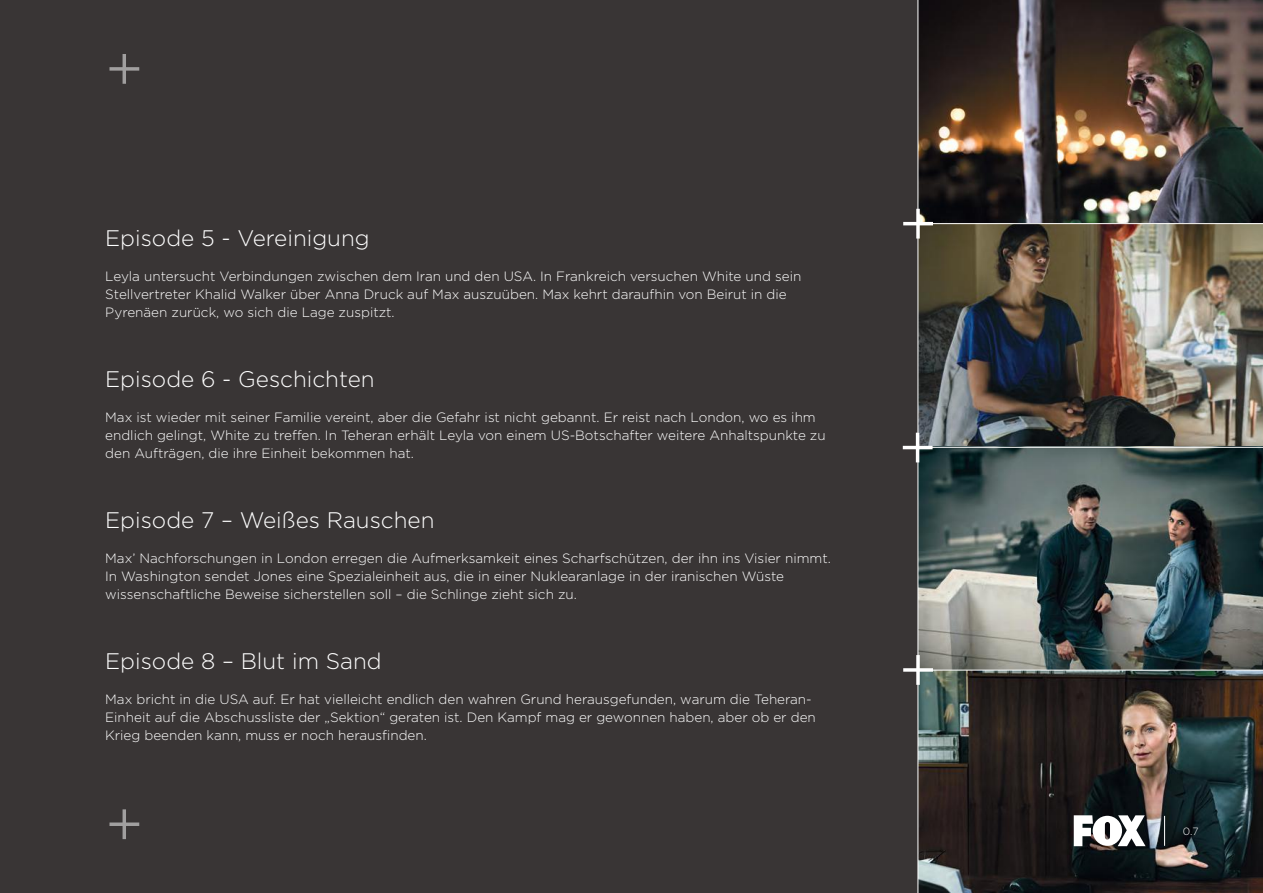
<style>
.page{position:relative;width:1263px;height:893px;background:#393535}
.page>*{position:absolute;margin:0;border:0;box-sizing:border-box;transform-origin:0 0}
.t1{font:300 22.5px "Gotham";color:#fff}
.t2{font:300 13.5px/18px "Gotham";color:#fff}
.t3{font:300 10.5px "Gotham";color:#fff}
</style>
<div class="page">
<img style="left:918px;top:0;width:345px;height:893px">
<svg style="left:903px;top:209px;width:30px;height:30px"></svg>
<svg style="left:903px;top:433px;width:29px;height:29px"></svg>
<hr style="left:917px;top:0;width:1px;height:893px;background:#fff">
<hr style="left:918px;top:223px;width:345px;height:1px;background:#fff">
<hr style="left:918px;top:447px;width:345px;height:1px;background:#fff">
<hr style="left:918px;top:670px;width:345px;height:1px;background:#fff">
<svg style="left:903px;top:655px;width:30px;height:30px"></svg>
<hr style="left:1164px;top:816px;width:1px;height:30px;background:#fff">
<svg style="left:1074px;top:815px;width:71px;height:31px;background:#b6b7b7"></svg>
<svg style="left:109px;top:54px;width:30px;height:30px"></svg>
<svg style="left:109px;top:809px;width:30px;height:30px"></svg>
<h1 class="t1" style="left:105px;top:224px;width:266px">Episode 5 - Vereinigung</h1>
<p class="t2" style="left:105px;top:267px;width:697px">Leyla untersucht Verbindungen zwischen dem Iran und den USA. In Frankreich versuchen White und sein<br>Stellvertreter Khalid Walker über Anna Druck auf Max auszuüben. Max kehrt daraufhin von Beirut in die<br>Pyrenäen zurück, wo sich die Lage zuspitzt.</p>
<h1 class="t1" style="left:105px;top:365px;width:271px">Episode 6 - Geschichten</h1>
<p class="t2" style="left:105px;top:408px;width:722px">Max ist wieder mit seiner Familie vereint, aber die Gefahr ist nicht gebannt. Er reist nach London, wo es ihm endlich gelingt, White zu treffen. In Teheran erhält Leyla von einem US-Botschafter weitere Anhaltspunkte zu den Aufträgen, die ihre Einheit bekommen hat.</p>
<h1 class="t1" style="left:105px;top:506px;width:331px">Episode 7 – Weißes Rauschen</h1>
<p class="t2" style="left:105px;top:549px;width:727px">Max’ Nachforschungen in London erregen die Aufmerksamkeit eines Scharfschützen, der ihn ins Visier nimmt.<br>In Washington sendet Jones eine Spezialeinheit aus, die in einer Nuklearanlage in der iranischen Wüste wissenschaftliche Beweise sicherstellen soll – die Schlinge zieht sich zu.</p>
<h1 class="t1" style="left:105px;top:647px;width:278px">Episode 8 – Blut im Sand</h1>
<p class="t2" style="left:105px;top:690px;width:712px">Max bricht in die USA auf. Er hat vielleicht endlich den wahren Grund herausgefunden, warum die Teheran-<br>Einheit auf die Abschussliste der „Sektion“ geraten ist. Den Kampf mag er gewonnen haben, aber ob er den<br>Krieg beenden kann, muss er noch herausfinden.</p>
<p class="t3" style="left:1183px;top:825px;width:17px">0.7</p>
</div>
